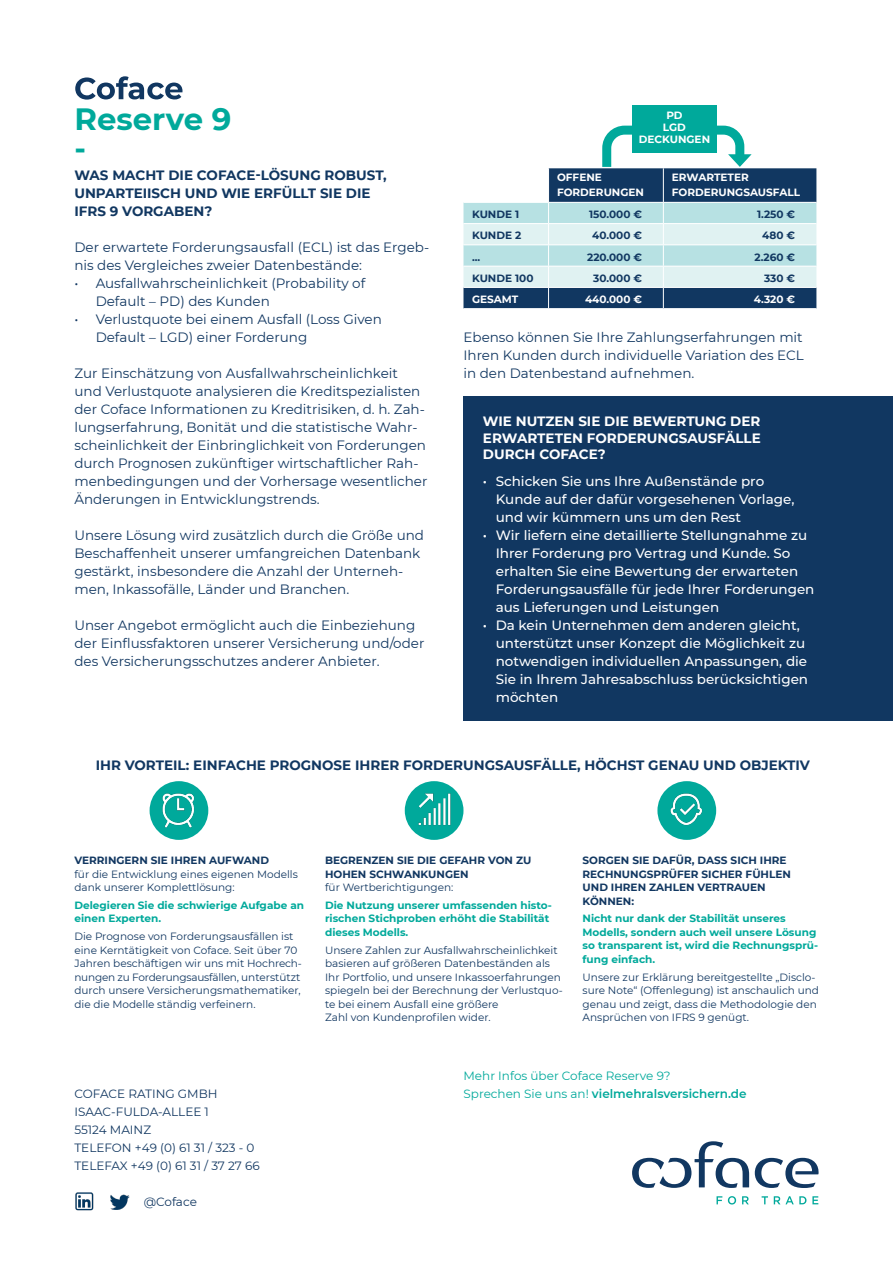
<style>
.page{position:relative;width:893px;height:1263px;background:#fff}
.page>*{position:absolute;margin:0;border:0;box-sizing:border-box;transform-origin:0 0}
.t1{font:700 30.75px "Montserrat";color:#00a99b}
.t2{font:700 30px "Montserrat";color:#00a99b}
.t3{font:13.5px/18px "Montserrat";color:#113761}
.t4{font:500 13.5px/18px "Montserrat";color:#fff}
.t5{font:700 13.5px/18px "Montserrat";color:#113761}
.t6{font:700 13.5px "Montserrat";color:#fff}
.t7{font:12px "Montserrat";color:#113761}
.t8{font:600 12px "Montserrat";color:#00a99b}
.t9{font:12px "Montserrat";color:#00a99b}
.t10{font:10.5px/13.5px "Montserrat";color:#113761}
.t11{font:700 10.5px/13.5px "Montserrat";color:#00a99b}
.t12{font:700 10.5px/13.5px "Montserrat";color:#113761}
.t13{font:700 10.5px/15px "Montserrat";color:#fff}
.s1{font-weight:400}
</style>
<div class="page">
<svg style="left:755px;top:1158px;width:64px;height:30px"></svg>
<svg style="left:632px;top:1141px;width:117px;height:47px"></svg>
<svg style="left:716px;top:1196px;width:6px;height:8px"></svg>
<svg style="left:728px;top:1196px;width:8px;height:8px"></svg>
<svg style="left:742px;top:1196px;width:7px;height:8px"></svg>
<svg style="left:762px;top:1196px;width:6px;height:8px"></svg>
<svg style="left:774px;top:1196px;width:32px;height:8px"></svg>
<svg style="left:812px;top:1196px;width:6px;height:8px"></svg>
<svg style="left:75px;top:76px;width:107px;height:24px"></svg>
<div style="left:549px;top:168px;width:267px;height:34px;background:#113761"></div>
<hr style="left:663px;top:168px;width:1px;height:34px;background:#fff">
<svg style="left:463px;top:202px;width:353px;height:106px;background:#a8c7d0"></svg>
<hr style="left:463px;top:223px;width:86px;height:1px;background:#fff">
<hr style="left:549px;top:223px;width:114px;height:1px;background:#fff">
<hr style="left:663px;top:223px;width:153px;height:1px;background:#fff">
<hr style="left:463px;top:244px;width:86px;height:1px;background:#fff">
<hr style="left:549px;top:244px;width:114px;height:1px;background:#fff">
<hr style="left:663px;top:244px;width:153px;height:1px;background:#fff">
<hr style="left:463px;top:266px;width:86px;height:1px;background:#fff">
<hr style="left:549px;top:266px;width:114px;height:1px;background:#fff">
<hr style="left:663px;top:266px;width:153px;height:1px;background:#fff">
<hr style="left:463px;top:287px;width:86px;height:1px;background:#fff">
<hr style="left:549px;top:287px;width:114px;height:1px;background:#fff">
<hr style="left:663px;top:287px;width:153px;height:1px;background:#fff">
<svg style="left:598px;top:121px;width:154px;height:55px"></svg>
<div style="left:632px;top:105px;width:84px;height:48px;background:#00a99b"></div>
<div style="left:463px;top:396px;width:430px;height:324px;background:#113761"></div>
<div style="left:150px;top:781px;width:58px;height:59px;background:#00a99b;border-radius:50%"></div>
<img style="left:162px;top:793px;width:33px;height:35px">
<div style="left:405px;top:781px;width:58px;height:59px;background:#00a99b;border-radius:50%"></div>
<img style="left:418px;top:793px;width:33px;height:33px">
<div style="left:657px;top:781px;width:59px;height:59px;background:#00a99b;border-radius:50%"></div>
<img style="left:670px;top:793px;width:33px;height:33px">
<img style="left:75px;top:1192px;width:19px;height:19px">
<img style="left:110px;top:1194px;width:20px;height:16px">
<p class="t1" style="left:74px;top:97px;width:159px">Reserve 9</p>
<p class="t2" style="left:75px;top:126px;width:13px">-</p>
<p class="t5" style="left:74px;top:166px;width:314px">WAS MACHT DIE COFACE-LÖSUNG ROBUST,<br>UNPARTEIISCH UND WIE ERFÜLLT SIE DIE<br>IFRS 9 VORGABEN?</p>
<p class="t3" style="left:74px;top:238px;width:356px">Der erwartete Forderungsausfall (ECL) ist das Ergeb&shy;nis des Vergleiches zweier Datenbestände:</p>
<p class="t3" style="left:96px;top:274px;width:271px;text-indent:-21px">• Ausfallwahrscheinlichkeit (Probability of<br>Default – PD) des Kunden</p>
<p class="t3" style="left:96px;top:310px;width:288px;text-indent:-21px">• Verlustquote bei einem Ausfall (Loss Given<br>Default – LGD) einer Forderung</p>
<p class="t3" style="left:74px;top:364px;width:325px">Zur Einschätzung von Ausfallwahrscheinlichkeit</p>
<p class="t3" style="left:74px;top:382px;width:347px">und Verlustquote analysieren die Kreditspezialisten</p>
<p class="t3" style="left:74px;top:400px;width:355px">der Coface Informationen zu Kreditrisiken, d. h. Zah&shy;lungserfahrung, Bonität und die statistische Wahr&shy;scheinlichkeit der Einbringlichkeit von Forderungen durch Prognosen zukünftiger wirtschaftlicher Rah&shy;menbedingungen und der Vorhersage wesentlicher</p>
<p class="t3" style="left:74px;top:490px;width:247px">Änderungen in Entwicklungstrends.</p>
<p class="t3" style="left:74px;top:526px;width:351px">Unsere Lösung wird zusätzlich durch die Größe und Beschaffenheit unserer umfangreichen Datenbank gestärkt, insbesondere die Anzahl der Unterneh&shy;men, Inkassofälle, Länder und Branchen.</p>
<p class="t3" style="left:74px;top:616px;width:342px">Unser Angebot ermöglicht auch die Einbeziehung</p>
<p class="t3" style="left:74px;top:634px;width:352px">der Einflussfaktoren unserer Versicherung und/oder des Versicherungsschutzes anderer Anbieter.</p>
<p class="t13" style="left:666px;top:108px;width:18px">PD</p>
<p class="t13" style="left:663px;top:120px;width:24px">LGD</p>
<p class="t13" style="left:639px;top:132px;width:73px">DECKUNGEN</p>
<p class="t13" style="left:557px;top:169px;width:89px">OFFENE<br>FORDERUNGEN</p>
<p class="t13" style="left:672px;top:169px;width:79px">ERWARTETER</p>
<p class="t13" style="left:672px;top:184px;width:130px">FORDERUNGSAUSFALL</p>
<p class="t12" style="left:472px;top:207px;width:49px">KUNDE 1</p>
<p class="t12" style="left:589px;top:207px;width:54px">150.000 €</p>
<p class="t12" style="left:757px;top:207px;width:40px">1.250 €</p>
<p class="t12" style="left:472px;top:228px;width:51px">KUNDE 2</p>
<p class="t12" style="left:592px;top:228px;width:51px">40.000 €</p>
<p class="t12" style="left:762px;top:228px;width:34px">480 €</p>
<p class="t12" style="left:472px;top:250px;width:10px">...</p>
<p class="t12" style="left:587px;top:250px;width:56px">220.000 €</p>
<p class="t12" style="left:754px;top:250px;width:42px">2.260 €</p>
<p class="t12" style="left:472px;top:271px;width:63px">KUNDE 100</p>
<p class="t12" style="left:593px;top:271px;width:50px">30.000 €</p>
<p class="t12" style="left:764px;top:271px;width:33px">330 €</p>
<p class="t13" style="left:472px;top:291px;width:48px">GESAMT</p>
<p class="t13" style="left:585px;top:291px;width:59px">440.000 €</p>
<p class="t13" style="left:754px;top:291px;width:43px">4.320 €</p>
<p class="t3" style="left:463px;top:328px;width:342px;text-align:justify">Ebenso können Sie Ihre Zahlungserfahrungen mit Ihren Kunden durch individuelle Variation des ECL in den Datenbestand aufnehmen.</p>
<p class="t6" style="left:483px;top:412px;width:279px">WIE NUTZEN SIE DIE BEWERTUNG DER</p>
<p class="t6" style="left:483px;top:428px;width:279px">ERWARTETEN FORDERUNGSAUSFÄLLE</p>
<p class="t6" style="left:483px;top:445px;width:124px">DURCH COFACE?</p>
<p class="t4" style="left:496px;top:472px;width:300px;text-indent:-13px">• Schicken Sie uns Ihre Außenstände pro<br>Kunde auf der dafür vorgesehenen Vorlage, und wir kümmern uns um den Rest</p>
<p class="t4" style="left:496px;top:526px;width:320px;text-indent:-13px">• Wir liefern eine detaillierte Stellungnahme zu Ihrer Forderung pro Vertrag und Kunde. So erhalten Sie eine Bewertung der erwarteten Forderungsausfälle für jede Ihrer Forderungen aus Lieferungen und Leistungen</p>
<p class="t4" style="left:496px;top:616px;width:314px;text-indent:-13px">• Da kein Unternehmen dem anderen gleicht, unterstützt unser Konzept die Möglichkeit zu notwendigen individuellen Anpassungen, die Sie in Ihrem Jahresabschluss berücksichtigen möchten</p>
<p class="t5" style="left:96px;top:755px;width:716px">IHR VORTEIL: EINFACHE PROGNOSE IHRER FORDERUNGSAUSFÄLLE, HÖCHST GENAU UND OBJEKTIV</p>
<p class="t12" style="left:74px;top:853px;width:196px">VERRINGERN SIE IHREN AUFWAND</p>
<p class="t10" style="left:74px;top:867px;width:225px">für die Entwicklung eines eigenen Modells dank unserer Komplettlösung:</p>
<p class="t11" style="left:74px;top:898px;width:231px">Delegieren Sie die schwierige Aufgabe an einen Experten.</p>
<p class="t10" style="left:74px;top:929px;width:229px">Die Prognose von Forderungsausfällen ist eine Kerntätigkeit von Coface. Seit über 70<br>Jahren beschäftigen wir uns mit Hochrech&shy;nungen zu Forderungsausfällen, unterstützt durch unsere Versicherungsmathematiker,</p>
<p class="t10" style="left:74px;top:997px;width:183px">die die Modelle ständig verfeinern.</p>
<p class="t12" style="left:325px;top:853px;width:208px">BEGRENZEN SIE DIE GEFAHR VON ZU<br>HOHEN SCHWANKUNGEN</p>
<p class="t10" style="left:325px;top:880px;width:130px">für Wertberichtigungen:</p>
<p class="t11" style="left:325px;top:898px;width:228px">Die Nutzung unserer umfassenden histo&shy;rischen Stichproben erhöht die Stabilität dieses Modells.</p>
<p class="t10" style="left:325px;top:943px;width:234px">Unsere Zahlen zur Ausfallwahrscheinlichkeit</p>
<p class="t10" style="left:325px;top:956px;width:226px">basieren auf größeren Datenbeständen als</p>
<p class="t10" style="left:325px;top:970px;width:239px">Ihr Portfolio, und unsere Inkassoerfahrungen spiegeln bei der Berechnung der Verlustquo&shy;te bei einem Ausfall eine größere</p>
<p class="t10" style="left:325px;top:1010px;width:167px">Zahl von Kundenprofilen wider.</p>
<p class="t12" style="left:583px;top:853px;width:206px">SORGEN SIE DAFÜR, DASS SICH IHRE</p>
<p class="t12" style="left:583px;top:867px;width:210px">RECHNUNGSPRÜFER SICHER FÜHLEN</p>
<p class="t12" style="left:583px;top:880px;width:185px">UND IHREN ZAHLEN VERTRAUEN</p>
<p class="t12" style="left:583px;top:894px;width:53px">KÖNNEN:</p>
<p class="t11" style="left:583px;top:911px;width:237px">Nicht nur dank der Stabilität unseres Modells, sondern auch weil unsere Lösung so transparent ist, wird die Rechnungsprü&shy;fung einfach.</p>
<p class="t10" style="left:583px;top:970px;width:238px">Unsere zur Erklärung bereitgestellte „Disclo&shy;sure Note“ (Offenlegung) ist anschaulich und genau und zeigt, dass die Methodologie den Ansprüchen von IFRS 9 genügt.</p>
<p class="t9" style="left:463px;top:1067px;width:209px">Mehr Infos über Coface Reserve 9?</p>
<p class="t7" style="left:74px;top:1085px;width:145px">COFACE RATING GMBH</p>
<p class="t8" style="left:463px;top:1085px;width:285px"><span class="s1">Sprechen Sie uns an!</span> vielmehralsversichern.de</p>
<p class="t7" style="left:74px;top:1103px;width:136px">ISAAC-FULDA-ALLEE 1</p>
<p class="t7" style="left:74px;top:1121px;width:78px">55124 MAINZ</p>
<p class="t7" style="left:74px;top:1139px;width:182px">TELEFON +49 (0) 61 31 / 323 - 0</p>
<p class="t7" style="left:74px;top:1157px;width:187px">TELEFAX +49 (0) 61 31 / 37 27 66</p>
<p class="t7" style="left:144px;top:1193px;width:55px">@Coface</p>
</div>
